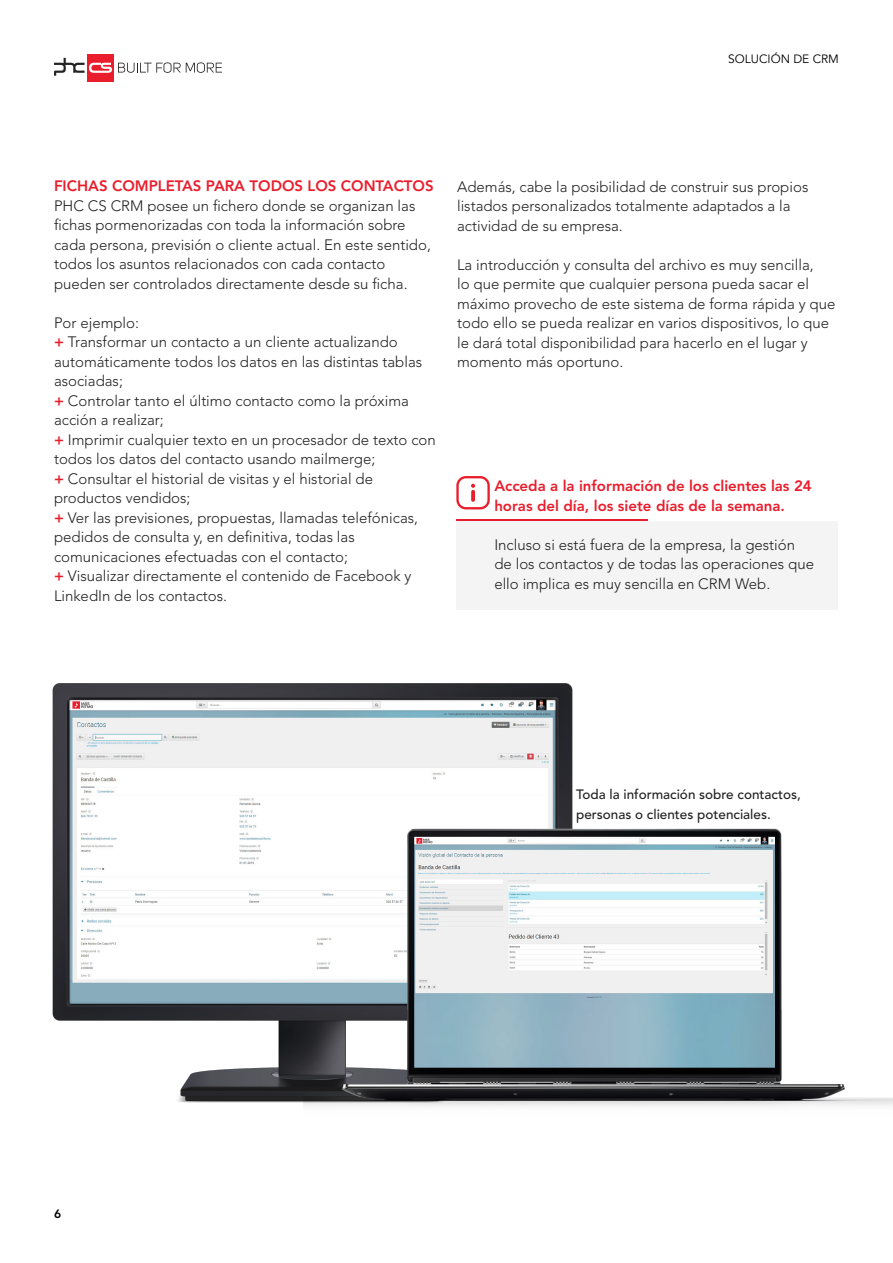
<style>
.page{position:relative;width:893px;height:1263px;background:#fff}
.page>*{position:absolute;margin:0;border:0;box-sizing:border-box;transform-origin:0 0}
.t1{font:300 15px/19.5px "Avenir LT Std";color:#222121}
.t2{font:800 15px/19.5px "Avenir LT Std";color:#ea1d2c}
.t3{font:500 13.5px/19.5px "Avenir LT Std";color:#222121}
.t4{font:12px "Avenir LT Std";color:#000}
.t5{font:800 12px "Avenir LT Std";color:#000}
.s1{font-weight:800;color:#ea1d2c}
</style>
<div class="page">
<svg style="left:118px;top:62px;width:104px;height:11px"></svg>
<div style="left:87px;top:54px;width:27px;height:27px;background:#ea1d2c"></div>
<svg style="left:54px;top:58px;width:58px;height:18px"></svg>
<img style="left:52px;top:683px;width:521px;height:423px">
<img style="left:304px;top:799px;width:589px;height:308px">
<hr style="left:456px;top:519px;width:191px;height:3px;background:#ea1d2c">
<div style="left:456px;top:522px;width:382px;height:88px;background:#f4f4f4"></div>
<svg style="left:456px;top:476px;width:34px;height:33px"></svg>
<p class="t4" style="left:728px;top:52px;width:112px">SOLUCIÓN DE CRM</p>
<p class="t2" style="left:54px;top:176px;width:381px">FICHAS COMPLETAS PARA TODOS LOS CONTACTOS</p>
<p class="t1" style="left:54px;top:196px;width:378px">PHC CS CRM posee un fichero donde se organizan las fichas pormenorizadas con toda la información sobre cada persona, previsión o cliente actual. En este sentido, todos los asuntos relacionados con cada contacto pueden ser controlados directamente desde su ficha.</p>
<p class="t1" style="left:54px;top:313px;width:383px">Por ejemplo:<br><span class="s1">+</span> Transformar un contacto a un cliente actualizando automáticamente todos los datos en las distintas tablas asociadas;<br><span class="s1">+</span> Controlar tanto el último contacto como la próxima acción a realizar;<br><span class="s1">+</span> Imprimir cualquier texto en un procesador de texto con todos los datos del contacto usando mailmerge;<br><span class="s1">+</span> Consultar el historial de visitas y el historial de productos vendidos;<br><span class="s1">+</span> Ver las previsiones, propuestas, llamadas telefónicas, pedidos de consulta y, en definitiva, todas las comunicaciones efectuadas con el contacto;<br><span class="s1">+</span> Visualizar directamente el contenido de Facebook y LinkedIn de los contactos.</p>
<p class="t1" style="left:457px;top:177px;width:353px">Además, cabe la posibilidad de construir sus propios listados personalizados totalmente adaptados a la actividad de su empresa.</p>
<p class="t1" style="left:457px;top:255px;width:380px">La introducción y consulta del archivo es muy sencilla,<br>lo que permite que cualquier persona pueda sacar el máximo provecho de este sistema de forma rápida y que todo ello se pueda realizar en varios dispositivos, lo que le dará total disponibilidad para hacerlo en el lugar y momento más oportuno.</p>
<p class="t2" style="left:494px;top:476px;width:319px">Acceda a la información de los clientes las 24 horas del día, los siete días de la semana.</p>
<p class="t1" style="left:494px;top:535px;width:321px">Incluso si está fuera de la empresa, la gestión de los contactos y de todas las operaciones que ello implica es muy sencilla en CRM Web.</p>
<p class="t3" style="left:576px;top:785px;width:226px">Toda la información sobre contactos, personas o clientes potenciales.</p>
<p class="t5" style="left:54px;top:1207px;width:9px">6</p>
</div>
